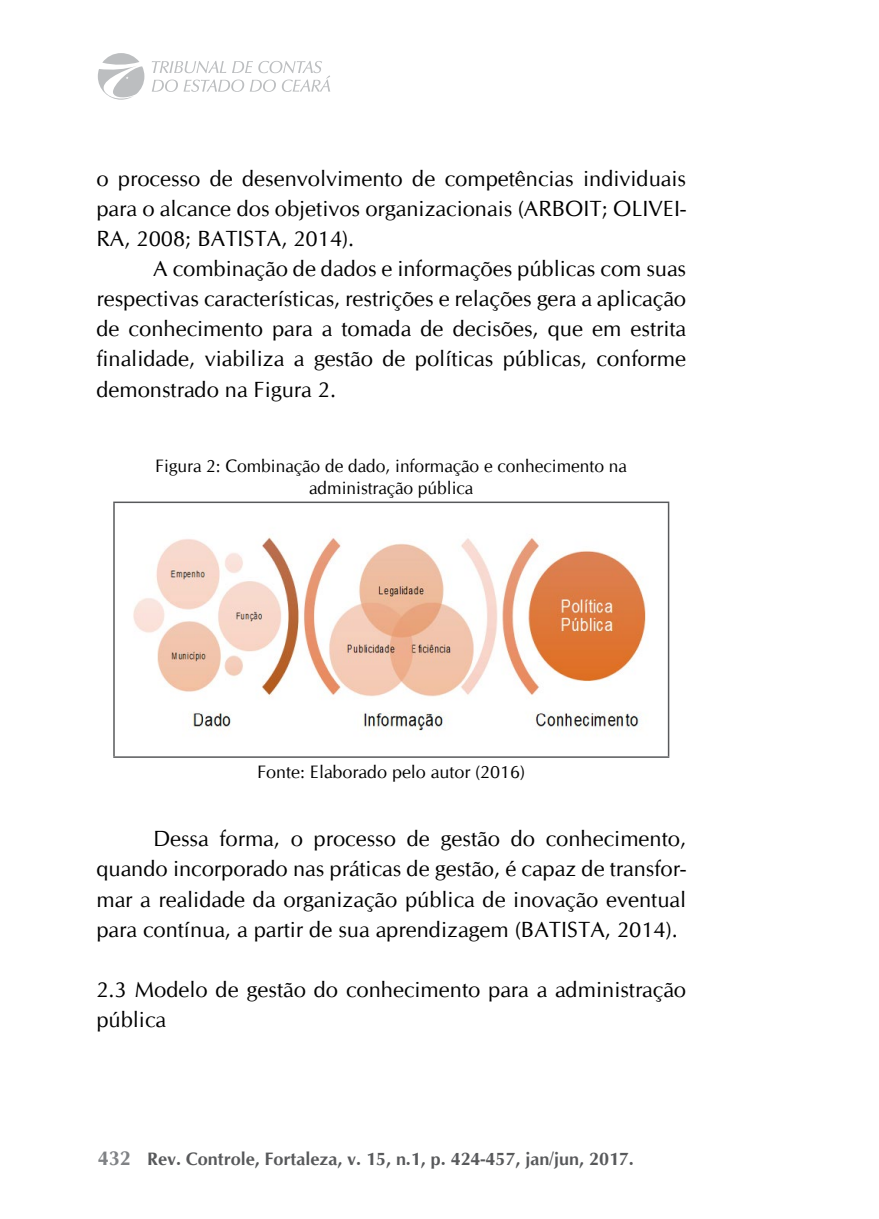
<style>
.page{position:relative;width:879px;height:1219px;background:#fff}
.page>*{position:absolute;margin:0;border:0;box-sizing:border-box;transform-origin:0 0}
.t1{font:22px/30px "CG Omega";color:#000;text-align:justify}
.t2{font:18px/22px "CG Omega";color:#000;text-align:center}
.t3{font:700 18px "CG Omega";color:#58595b}
.s1{font-size:20px;color:#808285}
</style>
<div class="page">
<svg style="left:98px;top:53px;width:46px;height:47px"></svg>
<svg style="left:152px;top:61px;width:178px;height:31px"></svg>
<hr style="left:113px;top:502px;width:556px;height:1px;background:#58595b">
<hr style="left:113px;top:503px;width:2px;height:253px;background:#58595b">
<hr style="left:668px;top:503px;width:1px;height:253px;background:#58595b">
<hr style="left:113px;top:756px;width:556px;height:2px;background:#58595b">
<img style="left:133px;top:536px;width:513px;height:197px">
<p class="t1" style="left:96px;top:164px;width:591px">o processo de desenvolvimento de competências individuais para o alcance dos objetivos organizacionais (ARBOIT; OLIVEI-RA, 2008; BATISTA, 2014).</p>
<p class="t1" style="left:96px;top:254px;width:591px;text-indent:57px">A combinação de dados e informações públicas com suas respectivas características, restrições e relações gera a aplicação de conhecimento para a tomada de decisões, que em estrita finalidade, viabiliza a gestão de políticas públicas, conforme demonstrado na Figura 2.</p>
<p class="t2" style="left:155px;top:455px;width:473px">Figura 2: Combinação de dado, informação e conhecimento na administração pública</p>
<p class="t2" style="left:257px;top:761px;width:269px">Fonte: Elaborado pelo autor (2016)</p>
<p class="t1" style="left:96px;top:824px;width:591px;text-indent:57px">Dessa forma, o processo de gestão do conhecimento, quando incorporado nas práticas de gestão, é capaz de transfor&shy;mar a realidade da organização pública de inovação eventual para contínua, a partir de sua aprendizagem (BATISTA, 2014).</p>
<p class="t1" style="left:96px;top:974px;width:591px">2.3 Modelo de gestão do conhecimento para a administração pública</p>
<p class="t3" style="left:98px;top:1148px;width:537px"><span class="s1">432</span> Rev. Controle, Fortaleza, v. 15, n.1, p. 424-457, jan/jun, 2017.</p>
</div>
